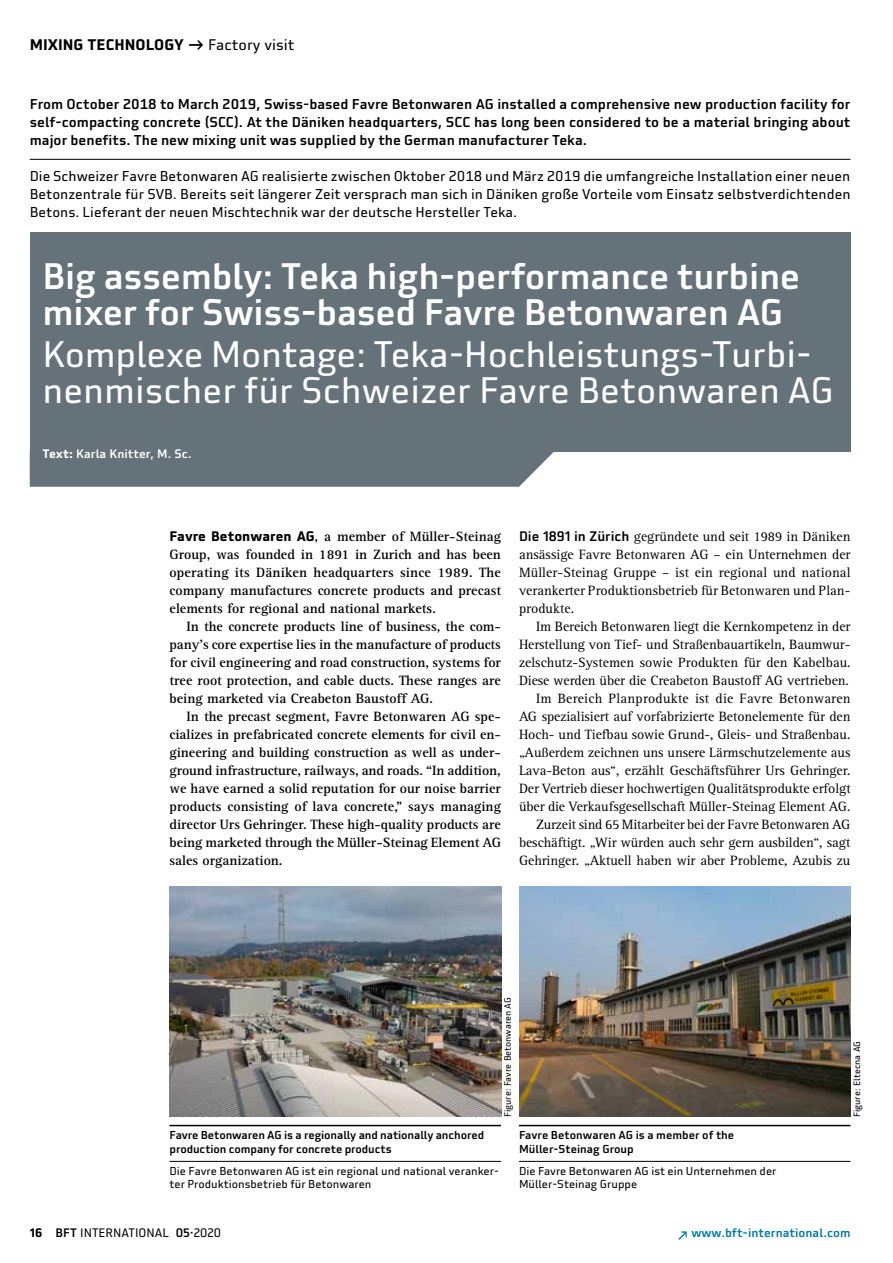
<style>
.page{position:relative;width:893px;height:1263px;background:#fff}
.page>*{position:absolute;margin:0;border:0;box-sizing:border-box;transform-origin:0 0}
.t1{font:36px/36px "Utility OT";letter-spacing:-.01em;color:#fff;scale:.95 1}
.t2{font:500 36px/36px "Utility OT";letter-spacing:-.01em;color:#fff;scale:.95 1}
.t3{font:700 15px "Utility OT";color:#000;scale:.95 1}
.t4{font:13.95px/18px "Rotis Serif Std";letter-spacing:-.005em;color:#000;text-align:justify}
.t5{font:700 13.95px/18px "Rotis Serif Std";color:#000;text-align:justify}
.t6{font:13.95px/18px "Utility OT";color:#000;text-align:justify;scale:.95 1}
.t7{font:500 13.95px/18px "Utility OT";color:#000;text-align:justify;scale:.95 1}
.t8{font:500 12px "Utility OT";color:#007aa4;scale:.95 1}
.t9{font:12px "Utility OT";color:#000;scale:.95 1}
.t10{font:500 12px "Utility OT";color:#fff;scale:.95 1}
.t11{font:11.25px/13.5px "Utility OT";color:#000;scale:.95 1}
.t12{font:500 11.25px/13.5px "Utility OT";letter-spacing:-.01em;color:#000;scale:.95 1}
.t13{font:9px "Utility OT";color:#000;scale:.95 1}
.s1{font-weight:500}
.s2{font-weight:400}
.s3{font-weight:700}
.s4{font-family:"Utility OT";font-size:13.5px}
.s5{font-family:"Utility OT";font-weight:500;font-size:13.5px}
</style>
<div class="page">
<div style="left:30px;top:233px;width:820px;height:219px;background:#667279"></div>
<div style="left:30px;top:452px;width:524px;height:35px;background:#667279"></div>
<hr style="left:30px;top:159px;width:820px;height:1px;background:#000">
<img style="left:170px;top:887px;width:331px;height:229px">
<hr style="left:170px;top:1125px;width:331px;height:1px;background:#000">
<hr style="left:170px;top:1161px;width:331px;height:1px;background:#000">
<img style="left:519px;top:887px;width:331px;height:229px">
<hr style="left:519px;top:1125px;width:331px;height:1px;background:#000">
<hr style="left:519px;top:1161px;width:331px;height:1px;background:#000">
<p class="t3" style="left:30px;top:34px;width:280px">MIXING TECHNOLOGY <span class="s1">→</span> <span class="s2">Factory visit</span></p>
<p class="t7" style="left:30px;top:95px;width:865px">From October 2018 to March 2019, Swiss-based Favre Betonwaren AG installed a comprehensive new production facility for self-compacting concrete (SCC). At the Däniken headquarters, SCC has long been considered to be a material bringing about major benefits. The new mixing unit was supplied by the German manufacturer Teka.</p>
<p class="t6" style="left:30px;top:167px;width:865px">Die Schweizer Favre Betonwaren AG realisierte zwischen Oktober 2018 und März 2019 die umfangreiche Installation einer neuen Betonzentrale für SVB. Bereits seit längerer Zeit versprach man sich in Däniken große Vorteile vom Einsatz selbstverdichtenden Betons. Lieferant der neuen Mischtechnik war der deutsche Hersteller Teka.</p>
<h1 class="t2" style="left:43px;top:258px;width:799px">Big assembly: Teka high-performance turbine mixer for Swiss-based Favre Betonwaren AG</h1>
<h1 class="t1" style="left:43px;top:336px;width:834px">Komplexe Montage: Teka-Hochleistungs-Turbi&shy;nenmischer für Schweizer Favre Betonwaren AG</h1>
<p class="t10" style="left:43px;top:447px;width:159px"><span class="s3">Text:</span> Karla Knitter, M. Sc.</p>
<p class="t5" style="left:170px;top:527px;width:333px"><span class="s4">Favre Betonwaren AG</span>, a member of Müller-Steinag Group, was founded in 1891 in Zurich and has been operating its Däniken headquarters since 1989. The company manufactures concrete products and precast elements for regional and national markets.</p>
<p class="t5" style="left:170px;top:617px;width:333px;text-indent:17px">In the concrete products line of business, the com&shy;pany’s core expertise lies in the manufacture of products for civil engineering and road construction, systems for tree root protection, and cable ducts. These ranges are being marketed via Creabeton Baustoff AG.</p>
<p class="t5" style="left:170px;top:707px;width:333px;text-indent:17px">In the precast segment, Favre Betonwaren AG spe&shy;cializes in prefabricated concrete elements for civil en&shy;gineering and building construction as well as under&shy;ground infrastructure, railways, and roads. “In addition, we have earned a solid reputation for our noise barrier products consisting of lava concrete,” says managing director Urs Gehringer. These high-quality products are being marketed through the Müller-Steinag Element AG sales organization.</p>
<p class="t4" style="left:519px;top:527px;width:333px"><span class="s5">Die 1891 in Zürich</span> gegründete und seit 1989 in Däniken ansässige Favre Betonwaren AG – ein Unternehmen der Müller-Steinag Gruppe – ist ein regional und national verankerter Produktionsbetrieb für Betonwaren und Plan&shy;produkte.</p>
<p class="t4" style="left:519px;top:617px;width:333px;text-align:right">Im Bereich Betonwaren liegt die Kernkompetenz in der Herstellung von Tief- und Straßenbauartikeln, Baumwur&shy;zelschutz-Systemen sowie Produkten für den Kabelbau.<br>Diese werden über die Creabeton Baustoff AG vertrieben.<br>Im Bereich Planprodukte ist die Favre Betonwaren AG spezialisiert auf vorfabrizierte Betonelemente für den Hoch- und Tiefbau sowie Grund-, Gleis- und Straßenbau. „Außerdem zeichnen uns unsere Lärmschutzelemente aus Lava-Beton aus“, erzählt Geschäftsführer Urs Gehringer.<br>Der Vertrieb dieser hochwertigen Qualitätsprodukte erfolgt über die Verkaufsgesellschaft Müller-Steinag Element AG.<br>Zurzeit sind 65 Mitarbeiter bei der Favre Betonwaren AG beschäftigt. „Wir würden auch sehr gern ausbilden“, sagt Gehringer. „Aktuell haben wir aber Probleme, Azubis zu</p>
<p class="t13" style="left:502px;top:1117px;width:128px;rotate:-90deg">Figure: Favre Betonwaren AG</p>
<p class="t12" style="left:170px;top:1128px;width:333px">Favre Betonwaren AG is a regionally and nationally anchored production company for concrete products</p>
<p class="t11" style="left:170px;top:1164px;width:348px">Die Favre Betonwaren AG ist ein regional und national veranker&shy;ter Produktionsbetrieb für Betonwaren</p>
<p class="t12" style="left:519px;top:1128px;width:228px">Favre Betonwaren AG is a member of the<br>Müller-Steinag Group</p>
<p class="t11" style="left:519px;top:1164px;width:273px">Die Favre Betonwaren AG ist ein Unternehmen der<br>Müller-Steinag Gruppe</p>
<p class="t13" style="left:851px;top:1117px;width:82px;rotate:-90deg">Figure: Eltecna AG</p>
<p class="t9" style="left:30px;top:1226px;width:203px"><span class="s3">16</span> <span class="s1">BFT</span> INTERNATIONAL <span class="s1">05·</span>2020</p>
<p class="t8" style="left:678px;top:1226px;width:183px">↗ www.bft-international.com</p>
</div>
